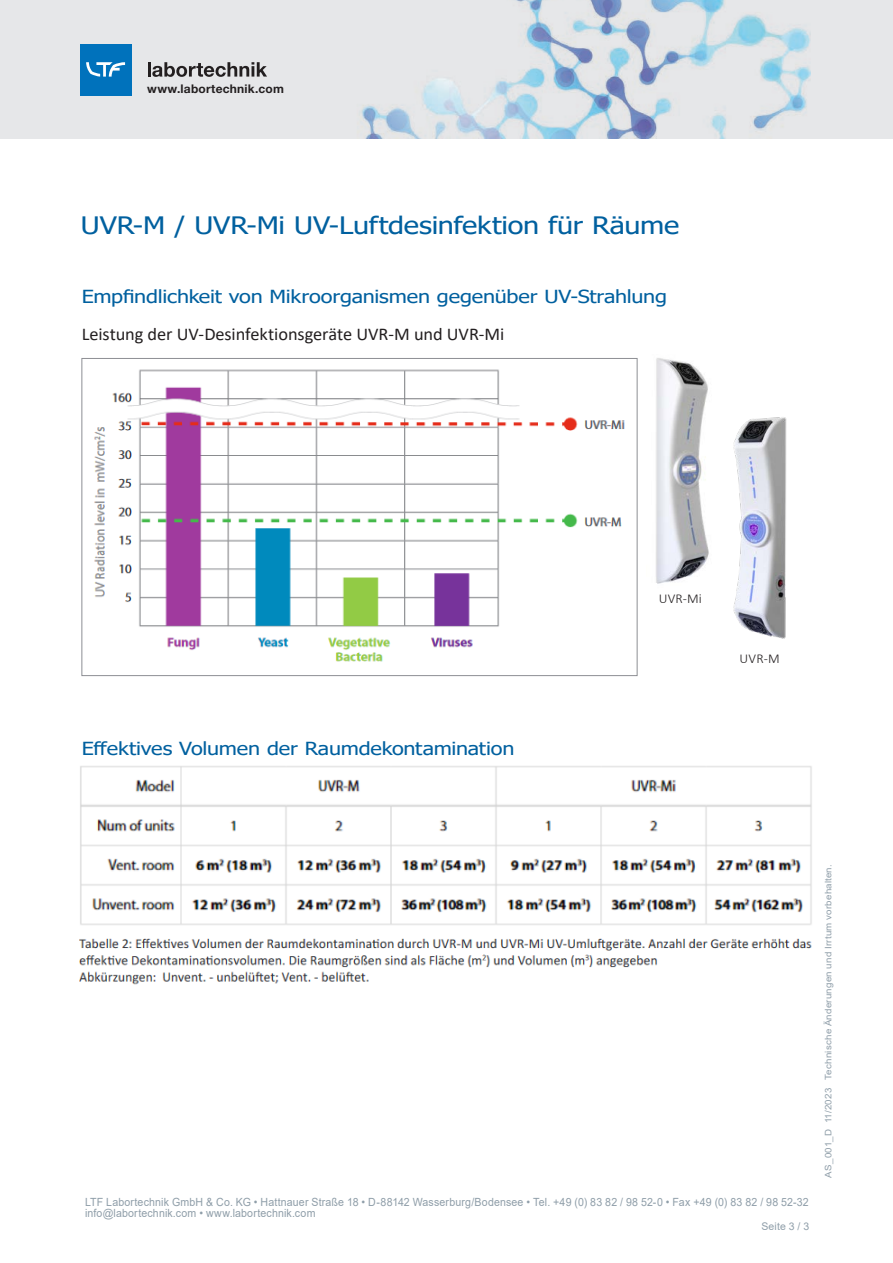
<style>
.page{position:relative;width:893px;height:1263px;background:#fff}
.page>*{position:absolute;margin:0;border:0;box-sizing:border-box;transform-origin:0 0}
.Headline{font:24px "Tahoma";letter-spacing:-.01em;color:#00609f;scale:1.2 1}
.t1{font:18px "Tahoma";letter-spacing:-.01em;color:#00609f;scale:1.2 1}
.t2{font:18px "Calibri";letter-spacing:-.005em;color:#231f20}
.t3{font:300 13.5px "Calibri";letter-spacing:.01em;color:#231f20}
.t4{font:700 12px "Helvetica Neue LT Std";letter-spacing:.015em;color:#231f20}
.t5{font:11.25px/11.2px "Arial";letter-spacing:.015em;color:#8f9ea9;scale:.94 1}
.t6{font:10.5px "Arial";letter-spacing:.015em;color:#8f9ea9}
.t7{font:9px "Arial";letter-spacing:.02em;color:#8f9ea9;scale:1.08 1}
</style>
<div class="page">
<div style="left:0;top:0;width:893px;height:139px;background:#e6e7e9"></div>
<img style="left:361px;top:0;width:449px;height:139px">
<hr style="left:148px;top:62px;width:3px;height:15px;background:#231f20">
<svg style="left:152px;top:62px;width:115px;height:15px"></svg>
<div style="left:80px;top:44px;width:51px;height:51px;background:#0072bc"></div>
<svg style="left:86px;top:62px;width:39px;height:15px"></svg>
<img style="left:94px;top:369px;width:531px;height:293px">
<img style="left:79px;top:766px;width:733px;height:219px">
<img style="left:733px;top:417px;width:54px;height:222px">
<img style="left:656px;top:358px;width:53px;height:226px">
<p class="t4" style="left:147px;top:81px;width:138px">www.labortechnik.com</p>
<p class="Headline" style="left:81px;top:209px;width:500px">UVR-M / UVR-Mi UV-Luftdesinfektion für Räume</p>
<p class="t1" style="left:82px;top:284px;width:489px">Empfindlichkeit von Mikroorganismen gegenüber UV-Strahlung</p>
<p class="t2" style="left:82px;top:322px;width:424px">Leistung der UV-Desinfektionsgeräte UVR-M und UVR-Mi</p>
<p class="t1" style="left:82px;top:737px;width:362px">Effektives Volumen der Raumdekontamination</p>
<p class="t3" style="left:659px;top:590px;width:45px">UVR-Mi</p>
<p class="t3" style="left:740px;top:650px;width:42px">UVR-M</p>
<p class="t5" style="left:85px;top:1196px;width:771px">LTF Labortechnik GmbH &amp; Co. KG • Hattnauer Straße 18 • D-88142 Wasserburg/Bodensee • Tel. +49 (0) 83 82 / 98 52-0 • Fax +49 (0) 83 82 / 98 52-32 info@labortechnik.com • www.labortechnik.com</p>
<p class="t6" style="left:761px;top:1219px;width:49px">Seite 3 / 3</p>
<p class="t7" style="left:822px;top:1178px;width:292px;rotate:-90deg">AS_001_D 11/2023 Technische Änderungen und Irrtum vorbehalten.</p>
</div>
